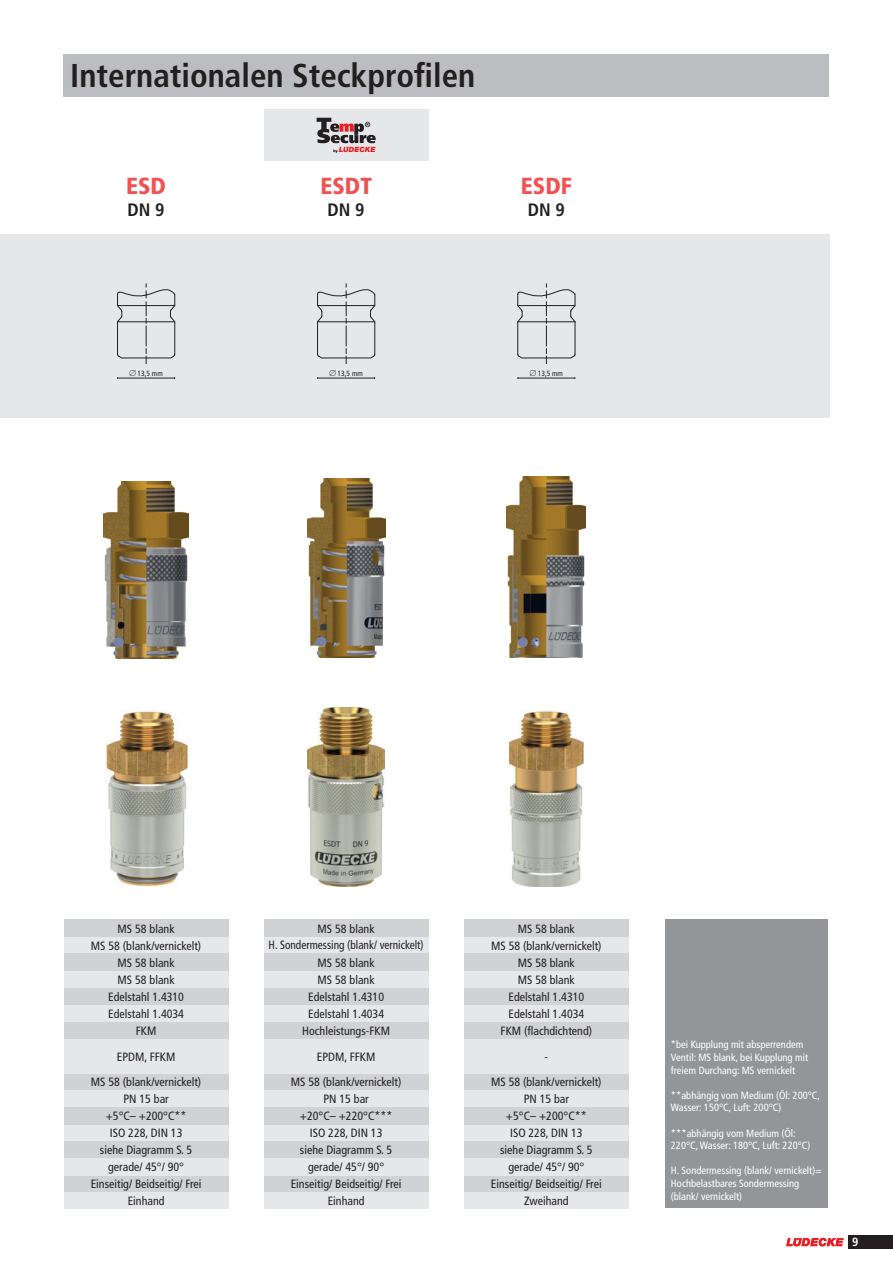
<style>
.page{position:relative;width:893px;height:1263px;background:#fff}
.page>*{position:absolute;margin:0;border:0;box-sizing:border-box;transform-origin:0 0}
.HEADLINE{font:700 condensed 33px "Frutiger LT Std";color:#231f20}
.Intro{font:900 condensed 23.25px "Frutiger LT Std";color:#f05253}
.t1{font:700 condensed 18px "Frutiger LT Std";color:#231f20}
.Balken_weiss{font:condensed 12px "Frutiger LT Std";color:#231f20}
.Balken_weiss-2{font:condensed 12px "Frutiger LT Std";color:#231f20;scale:.94 1}
.t2{font:700 condensed 12px "Frutiger LT Std";color:#fff}
.t3{font:condensed 10.5px/12.6px "Frutiger LT Std";color:#fff}
.t4{font:condensed 7.5px "Frutiger LT Std";color:#231f20}
</style>
<div class="page">
<div style="left:848px;top:1235px;width:45px;height:13px;background:#231f20"></div>
<div style="left:0;top:234px;width:829px;height:184px;background:#e6e7e9"></div>
<div style="left:64px;top:54px;width:765px;height:43px;background:#bcbdc0"></div>
<div style="left:264px;top:110px;width:164px;height:51px;background:#e6e7e9"></div>
<div style="left:665px;top:920px;width:163px;height:288px;background:#939598"></div>
<div style="left:64px;top:937px;width:164px;height:17px;background:#e6e7e9"></div>
<div style="left:64px;top:971px;width:164px;height:17px;background:#e6e7e9"></div>
<div style="left:64px;top:920px;width:164px;height:17px;background:#d1d2d4"></div>
<div style="left:64px;top:954px;width:164px;height:17px;background:#d1d2d4"></div>
<div style="left:64px;top:988px;width:164px;height:17px;background:#d1d2d4"></div>
<div style="left:64px;top:1073px;width:164px;height:17px;background:#d1d2d4"></div>
<div style="left:64px;top:1005px;width:164px;height:17px;background:#e6e7e9"></div>
<div style="left:64px;top:1022px;width:164px;height:17px;background:#d1d2d4"></div>
<div style="left:64px;top:1039px;width:164px;height:34px;background:#e6e7e9"></div>
<div style="left:64px;top:1124px;width:164px;height:17px;background:#e6e7e9"></div>
<div style="left:64px;top:1175px;width:164px;height:17px;background:#d1d2d4"></div>
<div style="left:64px;top:1141px;width:164px;height:17px;background:#d1d2d4"></div>
<div style="left:64px;top:1090px;width:164px;height:17px;background:#e6e7e9"></div>
<div style="left:64px;top:1107px;width:164px;height:17px;background:#d1d2d4"></div>
<div style="left:64px;top:1158px;width:164px;height:17px;background:#e6e7e9"></div>
<div style="left:64px;top:1192px;width:164px;height:17px;background:#e6e7e9"></div>
<div style="left:464px;top:937px;width:165px;height:17px;background:#e6e7e9"></div>
<div style="left:264px;top:937px;width:164px;height:17px;background:#e6e7e9"></div>
<div style="left:464px;top:971px;width:165px;height:17px;background:#e6e7e9"></div>
<div style="left:264px;top:971px;width:164px;height:17px;background:#e6e7e9"></div>
<div style="left:464px;top:920px;width:165px;height:17px;background:#d1d2d4"></div>
<div style="left:264px;top:920px;width:164px;height:17px;background:#d1d2d4"></div>
<div style="left:464px;top:954px;width:165px;height:17px;background:#d1d2d4"></div>
<div style="left:264px;top:954px;width:164px;height:17px;background:#d1d2d4"></div>
<div style="left:464px;top:988px;width:165px;height:17px;background:#d1d2d4"></div>
<div style="left:264px;top:988px;width:164px;height:17px;background:#d1d2d4"></div>
<div style="left:464px;top:1073px;width:165px;height:17px;background:#d1d2d4"></div>
<div style="left:264px;top:1073px;width:164px;height:17px;background:#d1d2d4"></div>
<div style="left:464px;top:1005px;width:165px;height:17px;background:#e6e7e9"></div>
<div style="left:264px;top:1005px;width:164px;height:17px;background:#e6e7e9"></div>
<div style="left:464px;top:1022px;width:165px;height:17px;background:#d1d2d4"></div>
<div style="left:264px;top:1022px;width:164px;height:17px;background:#d1d2d4"></div>
<div style="left:464px;top:1039px;width:165px;height:34px;background:#e6e7e9"></div>
<div style="left:264px;top:1039px;width:164px;height:34px;background:#e6e7e9"></div>
<div style="left:464px;top:1124px;width:165px;height:17px;background:#e6e7e9"></div>
<div style="left:264px;top:1124px;width:164px;height:17px;background:#e6e7e9"></div>
<div style="left:464px;top:1175px;width:165px;height:17px;background:#d1d2d4"></div>
<div style="left:264px;top:1175px;width:164px;height:17px;background:#d1d2d4"></div>
<div style="left:464px;top:1141px;width:165px;height:17px;background:#d1d2d4"></div>
<div style="left:264px;top:1141px;width:164px;height:17px;background:#d1d2d4"></div>
<div style="left:464px;top:1090px;width:165px;height:17px;background:#e6e7e9"></div>
<div style="left:264px;top:1090px;width:164px;height:17px;background:#e6e7e9"></div>
<div style="left:464px;top:1107px;width:165px;height:17px;background:#d1d2d4"></div>
<div style="left:264px;top:1107px;width:164px;height:17px;background:#d1d2d4"></div>
<div style="left:464px;top:1158px;width:165px;height:17px;background:#e6e7e9"></div>
<div style="left:264px;top:1158px;width:164px;height:17px;background:#e6e7e9"></div>
<div style="left:464px;top:1192px;width:165px;height:17px;background:#e6e7e9"></div>
<div style="left:264px;top:1192px;width:164px;height:17px;background:#e6e7e9"></div>
<img style="left:106px;top:711px;width:81px;height:175px">
<img style="left:509px;top:711px;width:75px;height:175px">
<img style="left:307px;top:707px;width:78px;height:179px">
<img style="left:307px;top:479px;width:78px;height:179px">
<img style="left:507px;top:476px;width:79px;height:181px">
<img style="left:104px;top:481px;width:85px;height:177px">
<svg style="left:117px;top:284px;width:59px;height:80px"></svg>
<svg style="left:517px;top:284px;width:59px;height:80px"></svg>
<svg style="left:317px;top:284px;width:59px;height:80px"></svg>
<svg style="left:786px;top:1238px;width:58px;height:8px"></svg>
<hr style="left:118px;top:378px;width:57px;height:1px;background:#231f20">
<svg style="left:129px;top:370px;width:7px;height:6px"></svg>
<hr style="left:518px;top:378px;width:57px;height:1px;background:#231f20">
<svg style="left:530px;top:370px;width:6px;height:6px"></svg>
<hr style="left:318px;top:378px;width:57px;height:1px;background:#231f20">
<svg style="left:329px;top:370px;width:7px;height:6px"></svg>
<svg style="left:317px;top:118px;width:59px;height:35px"></svg>
<p class="HEADLINE" style="left:70px;top:56px;width:407px">Internationalen Steckprofilen</p>
<p class="Intro" style="left:126px;top:172px;width:41px">ESD</p>
<p class="Intro" style="left:320px;top:172px;width:53px">ESDT</p>
<p class="Intro" style="left:521px;top:172px;width:53px">ESDF</p>
<p class="t1" style="left:128px;top:199px;width:39px">DN 9</p>
<p class="t1" style="left:328px;top:199px;width:39px">DN 9</p>
<p class="t1" style="left:528px;top:199px;width:39px">DN 9</p>
<p class="t4" style="left:138px;top:369px;width:27px">13,5 mm</p>
<p class="t4" style="left:338px;top:369px;width:27px">13,5 mm</p>
<p class="t4" style="left:538px;top:369px;width:27px">13,5 mm</p>
<p class="Balken_weiss" style="left:118px;top:922px;width:59px">MS 58 blank</p>
<p class="Balken_weiss" style="left:318px;top:922px;width:59px">MS 58 blank</p>
<p class="Balken_weiss" style="left:518px;top:922px;width:59px">MS 58 blank</p>
<p class="Balken_weiss" style="left:118px;top:956px;width:59px">MS 58 blank</p>
<p class="Balken_weiss" style="left:318px;top:956px;width:59px">MS 58 blank</p>
<p class="Balken_weiss" style="left:518px;top:956px;width:59px">MS 58 blank</p>
<p class="Balken_weiss" style="left:118px;top:973px;width:59px">MS 58 blank</p>
<p class="Balken_weiss" style="left:318px;top:973px;width:59px">MS 58 blank</p>
<p class="Balken_weiss" style="left:518px;top:973px;width:59px">MS 58 blank</p>
<p class="Balken_weiss" style="left:108px;top:990px;width:77px">Edelstahl 1.4310</p>
<p class="Balken_weiss" style="left:308px;top:990px;width:77px">Edelstahl 1.4310</p>
<p class="Balken_weiss" style="left:508px;top:990px;width:77px">Edelstahl 1.4310</p>
<p class="Balken_weiss" style="left:108px;top:1007px;width:77px">Edelstahl 1.4034</p>
<p class="Balken_weiss" style="left:308px;top:1007px;width:77px">Edelstahl 1.4034</p>
<p class="Balken_weiss" style="left:508px;top:1007px;width:77px">Edelstahl 1.4034</p>
<p class="Balken_weiss" style="left:136px;top:1024px;width:22px">FKM</p>
<p class="Balken_weiss" style="left:302px;top:1024px;width:89px">Hochleistungs-FKM</p>
<p class="Balken_weiss" style="left:501px;top:1024px;width:93px">FKM (flachdichtend)</p>
<p class="Balken_weiss" style="left:117px;top:1049px;width:60px">EPDM, FFKM</p>
<p class="Balken_weiss" style="left:317px;top:1049px;width:60px">EPDM, FFKM</p>
<p class="Balken_weiss" style="left:545px;top:1049px;width:5px">-</p>
<p class="Balken_weiss-2" style="left:269px;top:938px;width:167px">H. Sondermessing (blank/ vernickelt)</p>
<p class="Balken_weiss" style="left:91px;top:939px;width:112px">MS 58 (blank/vernickelt)</p>
<p class="Balken_weiss" style="left:491px;top:939px;width:112px">MS 58 (blank/vernickelt)</p>
<p class="Balken_weiss" style="left:91px;top:1075px;width:112px">MS 58 (blank/vernickelt)</p>
<p class="Balken_weiss" style="left:291px;top:1075px;width:112px">MS 58 (blank/vernickelt)</p>
<p class="Balken_weiss" style="left:491px;top:1075px;width:112px">MS 58 (blank/vernickelt)</p>
<p class="Balken_weiss" style="left:123px;top:1092px;width:47px">PN 15 bar</p>
<p class="Balken_weiss" style="left:323px;top:1092px;width:47px">PN 15 bar</p>
<p class="Balken_weiss" style="left:524px;top:1092px;width:47px">PN 15 bar</p>
<p class="Balken_weiss" style="left:106px;top:1109px;width:82px">+5°C– +200°C**</p>
<p class="Balken_weiss" style="left:300px;top:1109px;width:94px">+20°C– +220°C***</p>
<p class="Balken_weiss" style="left:506px;top:1109px;width:82px">+5°C– +200°C**</p>
<p class="Balken_weiss" style="left:110px;top:1126px;width:74px">ISO 228, DIN 13</p>
<p class="Balken_weiss" style="left:310px;top:1126px;width:74px">ISO 228, DIN 13</p>
<p class="Balken_weiss" style="left:510px;top:1126px;width:74px">ISO 228, DIN 13</p>
<p class="Balken_weiss" style="left:100px;top:1143px;width:94px">siehe Diagramm S. 5</p>
<p class="Balken_weiss" style="left:300px;top:1143px;width:94px">siehe Diagramm S. 5</p>
<p class="Balken_weiss" style="left:500px;top:1143px;width:94px">siehe Diagramm S. 5</p>
<p class="Balken_weiss" style="left:108px;top:1160px;width:77px">gerade/ 45°/ 90°</p>
<p class="Balken_weiss" style="left:308px;top:1160px;width:77px">gerade/ 45°/ 90°</p>
<p class="Balken_weiss" style="left:508px;top:1160px;width:77px">gerade/ 45°/ 90°</p>
<p class="Balken_weiss" style="left:91px;top:1177px;width:112px">Einseitig/ Beidseitig/ Frei</p>
<p class="Balken_weiss" style="left:291px;top:1177px;width:112px">Einseitig/ Beidseitig/ Frei</p>
<p class="Balken_weiss" style="left:491px;top:1177px;width:112px">Einseitig/ Beidseitig/ Frei</p>
<p class="Balken_weiss" style="left:128px;top:1194px;width:38px">Einhand</p>
<p class="Balken_weiss" style="left:328px;top:1194px;width:38px">Einhand</p>
<p class="Balken_weiss" style="left:524px;top:1194px;width:46px">Zweihand</p>
<p class="t3" style="left:671px;top:1038px;width:139px">*bei Kupplung mit absperrendem<br>Ventil: MS blank, bei Kupplung mit freiem Durchang: MS vernickelt</p>
<p class="t3" style="left:671px;top:1089px;width:151px">**abhängig vom Medium (Öl: 200°C,<br>Wasser: 150°C, Luft: 200°C)</p>
<p class="t3" style="left:671px;top:1127px;width:141px">***abhängig vom Medium (Öl:<br>220°C, Wasser: 180°C, Luft: 220°C)</p>
<p class="t3" style="left:671px;top:1164px;width:152px">H. Sondermessing (blank/ vernickelt)=<br>Hochbelastbares Sondermessing (blank/ vernickelt)</p>
<p class="t2" style="left:852px;top:1235px;width:8px">9</p>
</div>
